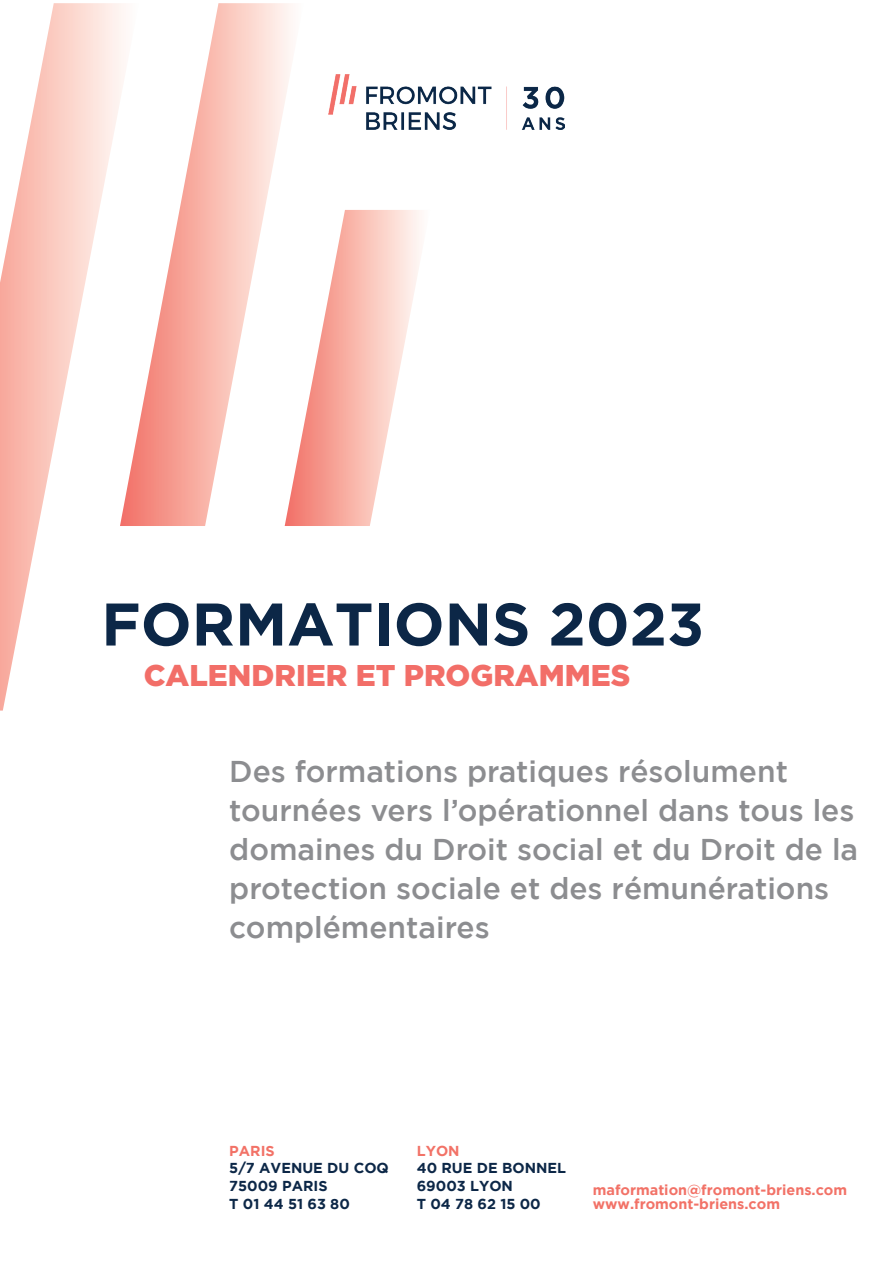
<style>
.page{position:relative;width:893px;height:1263px;background:#fff}
.page>*{position:absolute;margin:0;border:0;box-sizing:border-box;transform-origin:0 0}
.t1{font:700 60px "Gotham";color:#0c2747}
.t2{font:500 30px/39px "Gotham";color:#8c8d90}
.t3{font:900 30px "Gotham";color:#f26e68}
.t4{font:700 14.4px/17.9px "Gotham";color:#0c2747}
.t5{font:700 14.4px/14.4px "Gotham";color:#f27267}
</style>
<div class="page">
<img style="left:328px;top:74px;width:237px;height:55px">
<svg style="left:139px;top:3px;width:152px;height:523px"></svg>
<svg style="left:285px;top:210px;width:135px;height:316px"></svg>
<svg style="left:0;top:3px;width:139px;height:708px"></svg>
<h1 class="t1" style="left:101px;top:590px;width:604px">FORMATIONS 2023</h1>
<p class="t3" style="left:144px;top:658px;width:488px">CALENDRIER ET PROGRAMMES</p>
<p class="t2" style="left:229px;top:751px;width:630px">Des formations pratiques résolument tournées vers l’opérationnel dans tous les domaines du Droit social et du Droit de la protection sociale et des rémunérations complémentaires</p>
<p class="t5" style="left:229px;top:1143px;width:47px">PARIS</p>
<p class="t4" style="left:229px;top:1159px;width:161px">5/7 AVENUE DU COQ<br>75009 PARIS<br>T 01 44 51 63 80</p>
<p class="t5" style="left:417px;top:1143px;width:44px">LYON</p>
<p class="t4" style="left:417px;top:1159px;width:151px">40 RUE DE BONNEL<br>69003 LYON<br>T 04 78 62 15 00</p>
<p class="t5" style="left:593px;top:1182px;width:256px">maformation@fromont-briens.com www.fromont-briens.com</p>
</div>
